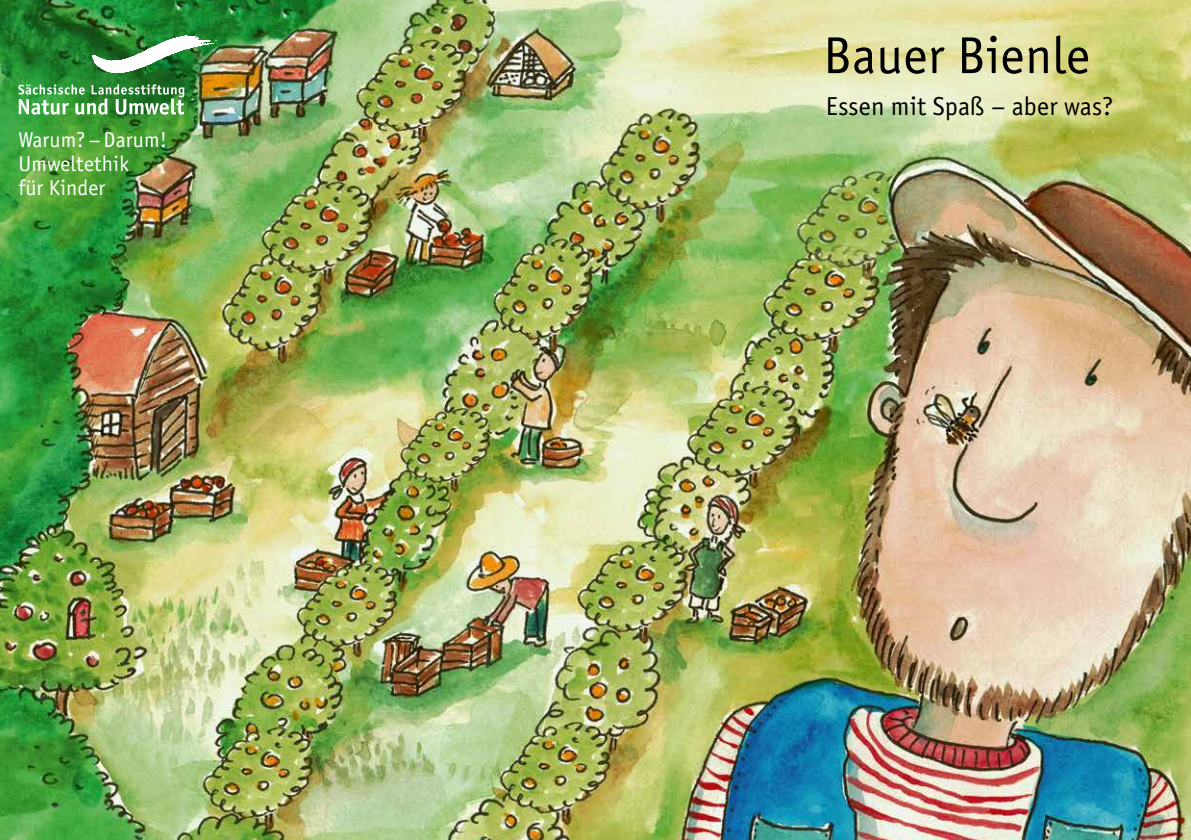
<style>
.page{position:relative;width:1191px;height:840px;background:#fff}
.page>*{position:absolute;margin:0;border:0;box-sizing:border-box;transform-origin:0 0}
.t1{font:52px "Officina Sans E";letter-spacing:.005em;color:#000}
.t2{font:26px "Officina Sans E";letter-spacing:.005em;color:#000}
.t3{font:21.6px/24px "Officina Sans E";letter-spacing:.005em;color:#fff}
</style>
<div class="page">
<img style="left:0;top:0;width:1191px;height:839px">
<svg style="left:18px;top:84px;width:167px;height:31px"></svg>
<img style="left:92px;top:34px;width:137px;height:38px">
<p class="t3" style="left:18px;top:128px;width:150px">Warum? – Darum!<br>Umweltethik<br>für Kinder</p>
<h1 class="t1" style="left:823px;top:26px;width:268px">Bauer Bienle</h1>
<p class="t2" style="left:825px;top:91px;width:289px">Essen mit Spaß – aber was?</p>
</div>
